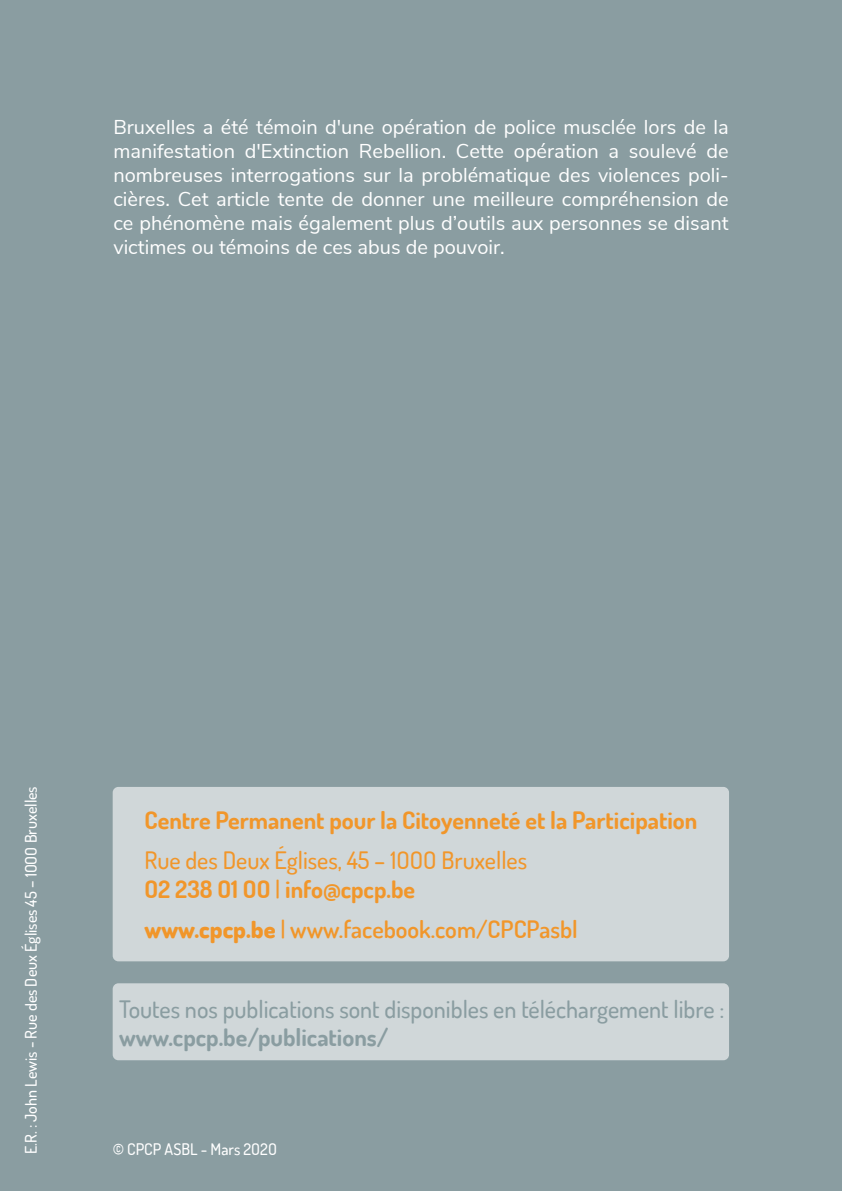
<style>
.page{position:relative;width:842px;height:1191px;background:#8a9da1}
.page>*{position:absolute;margin:0;border:0;box-sizing:border-box;transform-origin:0 0}
.t1{font:500 24px "Dosis";color:#8a9da1}
.t2{font:500 24px/28.8px "Dosis";color:#f1962a}
.t3{font:700 24px "Dosis";color:#f1962a}
.t4{font:600 24px "Dosis";color:#f1962a}
.t5{font:700 24px "Dosis";color:#8a9da1}
.t6{font:20px/24px "Nunito Sans";color:#fff;text-align:justify}
.t7{font:500 16px "Dosis";color:#fff}
.s1{font-weight:700}
.s2{font-weight:800}
.s3{font-weight:500}
</style>
<div class="page">
<div style="left:113px;top:983px;width:616px;height:77px;background:#d0d7d9;border-radius:6px"></div>
<div style="left:113px;top:787px;width:616px;height:174px;background:#d0d7d9;border-radius:6px"></div>
<p class="t6" style="left:113px;top:113px;width:617px">Bruxelles a été témoin d'une opération de police musclée lors de la manifestation d'Extinction Rebellion. Cette opération a soulevé de nombreuses interrogations sur la problématique des violences poli&shy;cières. Cet article tente de donner une meilleure compréhension de ce phénomène mais également plus d’outils aux personnes se disant victimes ou témoins de ces abus de pouvoir.</p>
<p class="t7" style="left:20px;top:1154px;width:369px;rotate:-90deg">E.R. : John Lewis - Rue des Deux Églises 45 – 1OOO Bruxelles</p>
<p class="t3" style="left:145px;top:804px;width:554px">Centre Permanent pour la Citoyenneté et la Participation</p>
<p class="t2" style="left:145px;top:845px;width:384px">Rue des Deux Églises, 45 – 1OOO Bruxelles<br><span class="s1">O2 238 O1 OO</span> | <span class="s1">info@cpcp.be</span></p>
<p class="t4" style="left:145px;top:913px;width:435px"><span class="s2">www.cpcp.be</span> <span class="s3">|</span> www.facebook.com/CPCPasbl</p>
<p class="t1" style="left:119px;top:993px;width:607px">Toutes nos publications sont disponibles en téléchargement libre :</p>
<p class="t5" style="left:119px;top:1022px;width:271px">www.cpcp.be/publications/</p>
<p class="t7" style="left:113px;top:1138px;width:166px">© CPCP ASBL - Mars 2O2O</p>
</div>
